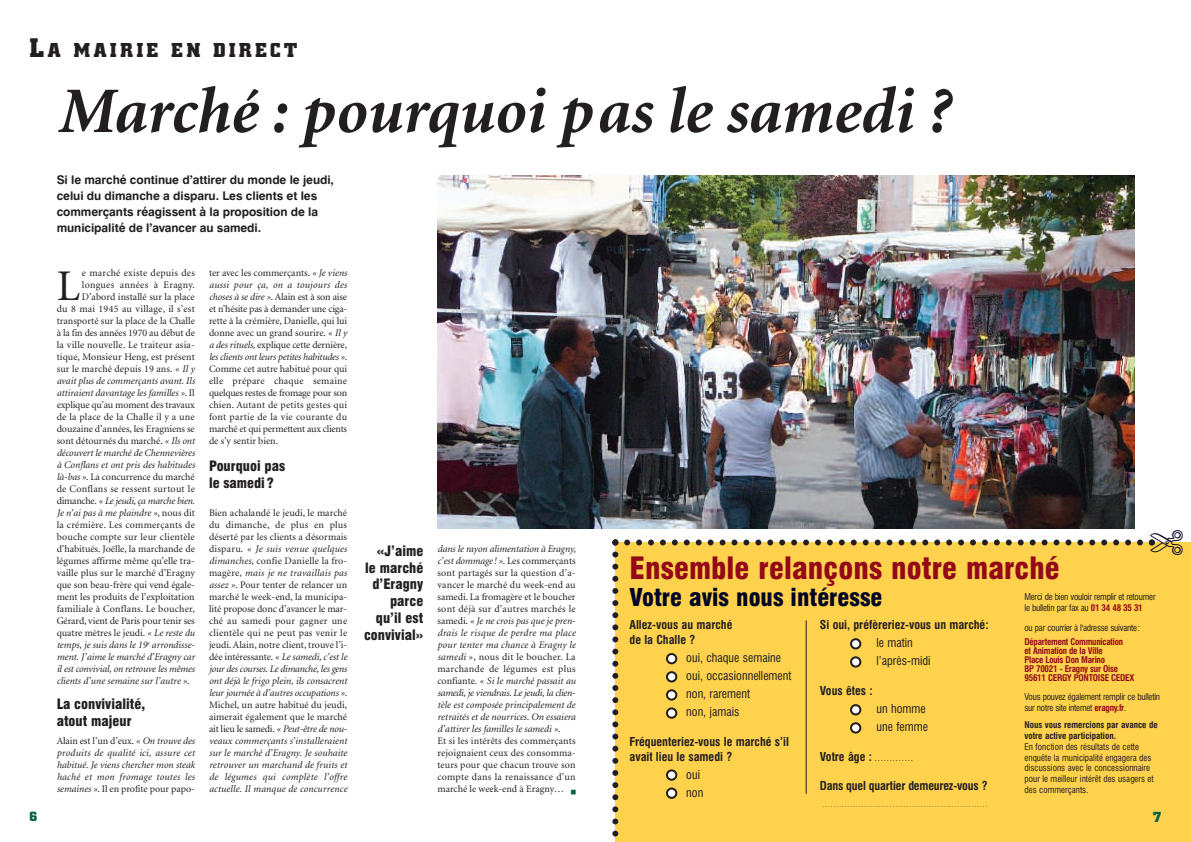
<style>
.page{position:relative;width:1191px;height:842px;background:#fff}
.page>*{position:absolute;margin:0;border:0;box-sizing:border-box;transform-origin:0 0}
.t1{font:italic 700 65px "Minion";letter-spacing:-.005em;color:#231f20}
.t2{font:43.8px "Minion";color:#231f20}
.t3{font:900 condensed 30px "Swiss 721 BT";letter-spacing:.005em;color:#940917}
.t4{font:900 condensed 24px "Swiss 721 BT";color:#000424}
.t5{font:700 18px "Civic";letter-spacing:.17em;color:#231f20}
.t6{font:900 condensed 14px/16.8px "Swiss 721 BT";color:#231f20}
.t7{font:700 13px "Civic";color:#006248}
.t8{font:12px/16px "Swiss 721 BT Bold Rounded";letter-spacing:-.005em;color:#231f20}
.t9{font:700 condensed 12px/14.8px "Swiss 721 BT";color:#231f20}
.t10{font:condensed 12px/18px "Swiss 721 BT";color:#231f20}
.t11{font:700 12px "Civic";color:#006248}
.t12{font:10px/12px "Minion";letter-spacing:.01em;color:#231f20;text-align:justify}
.t13{font:italic 10px/12px "Minion";color:#231f20;text-align:justify}
.t14{font:10px "Minion";letter-spacing:-.01em;color:#231f20}
.t15{font:italic 10px "Minion";letter-spacing:-.025em;color:#231f20}
.t16{font:10px "Minion";letter-spacing:-.015em;color:#231f20}
.t17{font:condensed 9px/10.9px "Swiss 721 BT";letter-spacing:-.025em;color:#231f20}
.t18{font:condensed 9px/10.9px "Swiss 721 BT";color:#231f20}
.t19{font:700 condensed 9px/8.9px "Swiss 721 BT";letter-spacing:-.025em;color:#940917}
.t20{font:700 condensed 9px/10.9px "Swiss 721 BT";color:#231f20}
.t21{font:8px "Wingdings";color:#006248}
.t22{font:condensed 6px "Swiss 721 BT";color:#231f20}
.t23{font:700 condensed 6px "Swiss 721 BT";color:#231f20}
.s1{font-size:24px}
.s2{font-style:italic}
.s3{font-style:normal}
.s4{font-weight:700;color:#940917}
.s5{font-size:12px}
</style>
<div class="page">
<img style="left:437px;top:176px;width:697px;height:352px">
<div style="left:612px;top:539px;width:571px;height:303px;background:#fed24c"></div>
<h3 class="t5" style="left:29px;top:40px;width:270px"><span class="s1">L</span>A MAIRIE EN DIRECT</h3>
<h1 class="t1" style="left:57px;top:86px;width:893px">Marché : pourquoi pas le samedi ?</h1>
<p class="t8" style="left:57px;top:173px;width:279px">Si le marché continue d’attirer du monde le jeudi, celui du dimanche a disparu. Les clients et les commerçants réagissent à la proposition de la municipalité de l’avancer au samedi.</p>
<h2 class="t2" style="left:57px;top:269px;width:25px">L</h2>
<p class="t12" style="left:82px;top:268px;width:114px">e marché existe depuis des</p>
<p class="t12" style="left:209px;top:268px;width:140px">ter avec les commerçants. <span class="s2">« Je viens aussi pour ça, on a toujours des choses à se dire »</span>. Alain est à son aise et n’hésite pas à demander une ciga&shy;rette à la crémière, Danielle, qui lui donne avec un grand sourire. <span class="s2">« Il y a des rituels,</span> explique cette dernière, <span class="s2">les clients ont leurs petites habitudes »</span>.<br>Comme cet autre habitué pour qui elle prépare chaque semaine quelques restes de fromage pour son chien. Autant de petits gestes qui font partie de la vie courante du marché et qui permettent aux clients de s’y sentir bien.</p>
<h3 class="t6" style="left:209px;top:459px;width:78px">Pourquoi pas le samedi ?</h3>
<p class="t12" style="left:209px;top:508px;width:140px">Bien achalandé le jeudi, le marché du dimanche, de plus en plus déserté par les clients a désormais disparu. <span class="s2">« Je suis venue quelques dimanches,</span> confie Danielle la fro&shy;magère, <span class="s2">mais je ne travaillais pas assez »</span>. Pour tenter de relancer un marché le week-end, la municipa&shy;lité propose donc d’avancer le mar&shy;ché au samedi pour gagner une clientèle qui ne peut pas venir le jeudi. Alain, notre client, trouve l’i&shy;dée intéressante. <span class="s2">« Le samedi, c’est le jour des courses. Le dimanche, les gens ont déjà le frigo plein, ils consacrent leur journée à d’autres occupations »</span>.<br>Michel, un autre habitué du jeudi, aimerait également que le marché ait lieu le samedi. <span class="s2">« Peut-être de nou&shy;veaux commerçants s’installeraient sur le marché d’Eragny. Je souhaite retrouver un marchand de fruits et de légumes qui complète l’offre actuelle. Il manque de concurrence</span></p>
<p class="t12" style="left:82px;top:280px;width:114px">longues années à Eragny.</p>
<p class="t12" style="left:82px;top:292px;width:114px">D’abord installé sur la place</p>
<p class="t12" style="left:57px;top:304px;width:140px">du 8 mai 1945 au village, il s’est</p>
<p class="t12" style="left:57px;top:316px;width:140px">transporté sur la place de la Challe</p>
<p class="t14" style="left:57px;top:329px;width:140px">à la fin des années 1970 au début de</p>
<p class="t12" style="left:57px;top:340px;width:140px">la ville nouvelle. Le traiteur asia-</p>
<p class="t12" style="left:57px;top:352px;width:140px">tique, Monsieur Heng, est présent</p>
<p class="t12" style="left:57px;top:364px;width:140px">sur le marché depuis 19 ans. <span class="s2">« Il y</span></p>
<p class="t13" style="left:57px;top:376px;width:140px">avait plus de commerçants avant. Ils</p>
<p class="t13" style="left:57px;top:388px;width:140px">attiraient davantage les familles »<span class="s3">. Il</span></p>
<p class="t16" style="left:57px;top:401px;width:140px">explique qu’au moment des travaux</p>
<p class="t12" style="left:57px;top:412px;width:140px">de la place de la Challe il y a une</p>
<p class="t12" style="left:57px;top:424px;width:140px">douzaine d’années, les Eragniens se</p>
<p class="t12" style="left:57px;top:436px;width:140px">sont détournés du marché. <span class="s2">« Ils ont</span></p>
<p class="t13" style="left:57px;top:448px;width:140px">découvert le marché de Chennevières</p>
<p class="t13" style="left:57px;top:460px;width:140px">à Conflans et ont pris des habitudes</p>
<p class="t12" style="left:57px;top:472px;width:139px"><span class="s2">là-bas »</span>. La concurrence du marché</p>
<p class="t12" style="left:57px;top:484px;width:140px">de Conflans se ressent surtout le</p>
<p class="t15" style="left:57px;top:497px;width:140px"><span class="s3">dimanche.</span> « Le jeudi, ça marche bien.</p>
<p class="t13" style="left:57px;top:508px;width:140px">Je n’ai pas à me plaindre »<span class="s3">, nous dit</span></p>
<p class="t12" style="left:57px;top:520px;width:140px">la crémière. Les commerçants de</p>
<p class="t12" style="left:57px;top:532px;width:140px">bouche compte sur leur clientèle</p>
<p class="t12" style="left:57px;top:544px;width:140px">d’habitués. Joëlle, la marchande de</p>
<p class="t12" style="left:57px;top:556px;width:140px">légumes affirme même qu’elle tra-</p>
<p class="t12" style="left:57px;top:568px;width:140px">vaille plus sur le marché d’Eragny</p>
<p class="t12" style="left:57px;top:580px;width:140px">que son beau-frère qui vend égale-</p>
<p class="t12" style="left:57px;top:592px;width:139px">ment les produits de l’exploitation</p>
<p class="t12" style="left:57px;top:604px;width:140px">familiale à Conflans. Le boucher,</p>
<p class="t14" style="left:57px;top:617px;width:140px">Gérard, vient de Paris pour tenir ses</p>
<p class="t12" style="left:57px;top:628px;width:140px">quatre mètres le jeudi. <span class="s2">« Le reste du</span></p>
<p class="t13" style="left:57px;top:640px;width:140px">temps, je suis dans le 19<sup>e</sup> arrondisse-</p>
<p class="t13" style="left:57px;top:652px;width:140px">ment. J’aime le marché d’Eragny car</p>
<p class="t13" style="left:57px;top:664px;width:140px">il est convivial, on retrouve les mêmes</p>
<p class="t13" style="left:57px;top:676px;width:134px">clients d’une semaine sur l’autre »<span class="s3">.</span></p>
<h3 class="t6" style="left:57px;top:697px;width:90px">La convivialité, atout majeur</h3>
<p class="t13" style="left:57px;top:736px;width:140px"><span class="s3">Alain est l’un d’eux.</span> « On trouve des produits de qualité ici, assure cet habitué. Je viens chercher mon steak haché et mon fromage toutes les semaines »<span class="s3">. Il en profite pour papo-</span></p>
<p class="t12" style="left:437px;top:544px;width:140px;text-align:left"><span class="s2">dans le rayon alimentation à Eragny, c’est dommage! »</span>. Les commerçants sont partagés sur la question d’a&shy;vancer le marché du week-end au samedi. La fromagère et le boucher sont déjà sur d’autres marchés le samedi. <span class="s2">« Je ne crois pas que je pren&shy;drais le risque de perdre ma place pour tenter ma chance à Eragny le samedi</span> », nous dit le boucher. La marchande de légumes est plus confiante. <span class="s2">« Si le marché passait au samedi, je viendrais. Le jeudi, la clien&shy;tèle est composée principalement de retraités et de nourrices. On essaiera d’attirer les familles le samedi »</span>.<br>Et si les intérêts des commerçants rejoignaient ceux des consomma&shy;teurs pour que chacun trouve son compte dans la renaissance d’un marché le week-end à Eragny…</p>
<h3 class="t3" style="left:629px;top:557px;width:431px">Ensemble relançons notre marché</h3>
<h3 class="t6" style="left:364px;top:543px;width:61px;text-align:right">«J’aime le marché d’Eragny parce qu’il est convivial»</h3>
<h3 class="t4" style="left:629px;top:588px;width:254px">Votre avis nous intéresse</h3>
<p class="t9" style="left:629px;top:618px;width:104px">Allez-vous au marché de la Challe ?</p>
<p class="t10" style="left:686px;top:650px;width:107px">oui, chaque semaine oui, occasionnellement non, rarement<br>non, jamais</p>
<p class="t9" style="left:629px;top:735px;width:161px">Fréquenteriez-vous le marché s’il avait lieu le samedi ?</p>
<p class="t10" style="left:686px;top:766px;width:19px">oui non</p>
<p class="t17" style="left:1024px;top:592px;width:133px">Merci de bien vouloir remplir et retourner le bulletin par fax au <span class="s4">01 34 48 35 31</span></p>
<p class="t17" style="left:1024px;top:623px;width:117px">ou par courrier à l'adresse suivante:</p>
<p class="t19" style="left:1024px;top:638px;width:111px">Département Communication<br>et Animation de la Ville<br>Place Louis Don Marino<br>BP 70021 - Eragny sur Oise<br>95611 CERGY PONTOISE CEDEX</p>
<p class="t17" style="left:1024px;top:692px;width:137px">Vous pouvez également remplir ce bulletin sur notre site internet <span class="s4">eragny.fr</span>.</p>
<p class="t20" style="left:1024px;top:720px;width:135px">Nous vous remercions par avance de votre active participation.</p>
<p class="t18" style="left:1024px;top:742px;width:131px">En fonction des résultats de cette enquête la municipalité engagera des discussions avec le concessionnaire pour le meilleur intérêt des usagers et des commerçants.</p>
<h3 class="t7" style="left:1153px;top:810px;width:10px">7</h3>
<p class="t9" style="left:820px;top:618px;width:170px">Si oui, préfèreriez-vous un marché:</p>
<p class="t10" style="left:876px;top:635px;width:55px">le matin l’après-midi</p>
<p class="t9" style="left:820px;top:684px;width:54px">Vous êtes :</p>
<p class="t10" style="left:876px;top:700px;width:53px">un homme une femme</p>
<p class="t23" style="left:820px;top:756px;width:94px"><span class="s5">Votre âge :</span> . . . . . . . . . . . . .</p>
<p class="t9" style="left:820px;top:779px;width:169px">Dans quel quartier demeurez-vous ?</p>
<p class="t22" style="left:822px;top:802px;width:166px">. . . . . . . . . . . . . . . . . . . . . . . . . . . . . . . . . . . . . . . . . . . . . . . . . . . . . . . . . . .</p>
<p class="t21" style="left:570px;top:787px;width:7px">■</p>
<p class="t11" style="left:29px;top:810px;width:9px">6</p>
</div>
